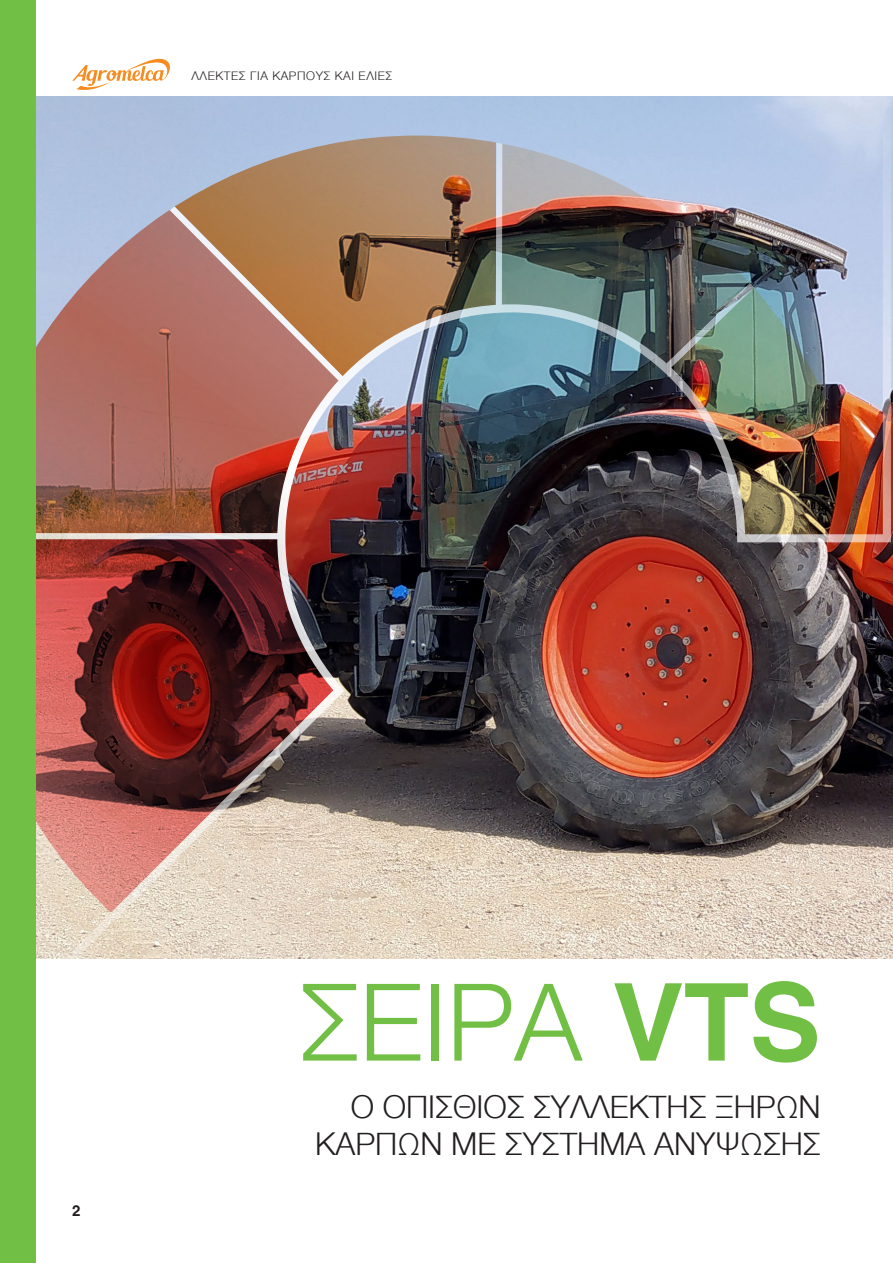
<style>
.page{position:relative;width:893px;height:1263px;background:#fff}
.page>*{position:absolute;margin:0;border:0;box-sizing:border-box;transform-origin:0 0}
.t1{font:300 107.4px "Helvetica";color:#71bf44}
.Titular{font:300 31.5px "Helvetica";color:#231f20}
.t2{font:700 15px "Helvetica";color:#231f20}
.t3{font:300 12px "Helvetica";letter-spacing:.05em;color:#231f20}
.s1{font-weight:700}
</style>
<div class="page">
<img style="left:36px;top:96px;width:856px;height:863px">
<svg style="left:72px;top:58px;width:98px;height:32px"></svg>
<div style="left:0;top:0;width:36px;height:1263px;background:#71bf44"></div>
<p class="t3" style="left:191px;top:65px;width:202px">ΛΛΕΚΤΕΣ ΓΙΑ ΚΑΡΠΟΥΣ ΚΑΙ ΕΛΙΕΣ</p>
<p class="t2" style="left:72px;top:1202px;width:10px">2</p>
<p class="t1" style="left:299px;top:931px;width:524px">ΣΕΙ ΡΆ <span class="s1">VTS</span></p>
<p class="Titular" style="left:351px;top:1080px;width:471px">Ο ΟΠΊΣΘΙΟΣ ΣΥΛΛΈΚΤΗΣ ΞΗΡΏΝ</p>
<p class="Titular" style="left:315px;top:1117px;width:507px">ΚΑΡΠΏΝ ΜΕ ΣΎΣΤΗΜΑ ΑΝΎΨΩΣΗΣ</p>
</div>
